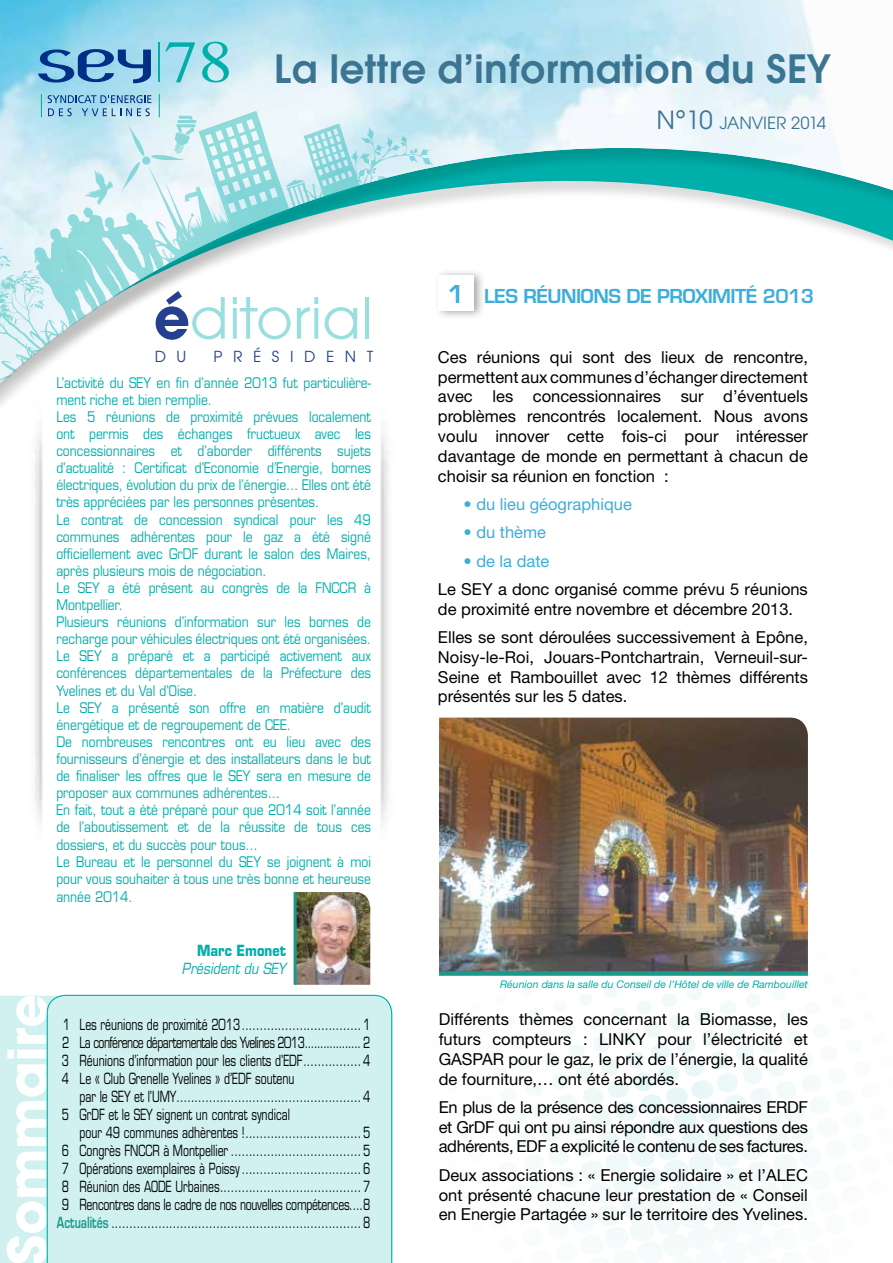
<style>
.page{position:relative;width:893px;height:1263px;background:#fff}
.page>*{position:absolute;margin:0;border:0;box-sizing:border-box;transform-origin:0 0}
.t1{font:62.4px "Avant Garde Gothic Itc T";color:#99dfdd}
.t2{font:700 58.8px "Avant Garde Gothic Itc T";color:#fff}
.t3{font:600 42.9px "Avant Garde Gothic Itc T";letter-spacing:.005em;color:#3c7592}
.t4{font:600 18.75px "Eurostile";letter-spacing:-.03em;color:#3daddc}
.t5{font:18.6px "Avant Garde Gothic Itc T";color:#3c7592}
.t6{font:16.8px "Avant Garde Gothic Itc T";letter-spacing:.63em;color:#25408f}
.t7{font:16.5px/19.8px "Helvetica Neue";color:#000;text-align:justify}
.t8{font:16.5px "Helvetica Neue";color:#3daddc}
.t9{font:15px/18px "Eurostile";color:#000;text-align:justify;scale:.7 1}
.t10{font:italic 15px "Eurostile";color:#00afaa;scale:.85 1}
.t11{font:700 15px "Eurostile";color:#00afaa;scale:.85 1}
.t12{font:14.25px/17.1px "Eurostile";color:#00afaa;scale:.85 1}
.t13{font:italic 10.5px "Helvetica Neue";color:#00afaa}
.s1{font-size:27.6px}
.s2{font-size:24px}
.s3{font-weight:700;color:#25408f}
.s4{font-weight:600;color:#1b998b}
</style>
<div class="page">
<div style="left:0;top:994px;width:393px;height:269px;background:#d1f1f0"></div>
<img style="left:0;top:0;width:893px;height:249px">
<img style="left:297px;top:892px;width:73px;height:93px">
<div style="left:47px;top:995px;width:345px;height:268px;background:#d1f1f0"></div>
<svg style="left:38px;top:49px;width:113px;height:34px;background:#5d95c4"></svg>
<svg style="left:165px;top:42px;width:30px;height:40px"></svg>
<svg style="left:202px;top:42px;width:27px;height:40px"></svg>
<hr style="left:159px;top:42px;width:1px;height:40px;background:#00afaa">
<svg style="left:0;top:94px;width:433px;height:312px"></svg>
<div style="left:434px;top:268px;width:52px;height:52px;background:#000;opacity:.35"></div>
<div style="left:438px;top:275px;width:35px;height:36px;background:#fff"></div>
<img style="left:439px;top:718px;width:369px;height:253px">
<div style="left:439px;top:971px;width:369px;height:5px;background:#1b998b"></div>
<hr style="left:294px;top:892px;width:3px;height:93px;background:#1b998b">
<img style="left:27px;top:335px;width:118px;height:487px">
<img style="left:278px;top:336px;width:117px;height:487px">
<h3 class="t3" style="left:274px;top:43px;width:558px">La lettre d’information du SEY</h3>
<h3 class="t5" style="left:656px;top:112px;width:171px"><span class="s1">N°10</span> JANVIER 2014</h3>
<h3 class="t4" style="left:448px;top:284px;width:368px"><span class="s2">1</span> LES RÉUNIONS DE PROXIMITÉ 2013</h3>
<h1 class="t1" style="left:154px;top:282px;width:221px"><span class="s3">é</span>DITORIAL</h1>
<p class="t6" style="left:155px;top:347px;width:33px">D U</p>
<p class="t6" style="left:214px;top:347px;width:161px">PRÉSIDENT</p>
<p class="t7" style="left:438px;top:347px;width:371px">Ces réunions qui sont des lieux de rencontre, permettent aux communes d’échanger directement avec les concessionnaires sur d’éventuels problèmes rencontrés localement. Nous avons voulu innover cette fois-ci pour intéresser davantage de monde en permettant à chacun de choisir sa réunion en fonction :</p>
<p class="t8" style="left:463px;top:494px;width:170px">• du lieu géographique</p>
<p class="t8" style="left:463px;top:522px;width:84px">• du thème</p>
<p class="t8" style="left:463px;top:551px;width:87px">• de la date</p>
<p class="t7" style="left:438px;top:579px;width:371px">Le SEY a donc organisé comme prévu 5 réunions de proximité entre novembre et décembre 2013.</p>
<p class="t7" style="left:438px;top:627px;width:371px">Elles se sont déroulées successivement à Epône, Noisy-le-Roi, Jouars-Pontchartrain, Verneuil-sur-Seine et Rambouillet avec 12 thèmes différents présentés sur les 5 dates.</p>
<p class="t12" style="left:56px;top:374px;width:372px">L’activité du SEY en fin d’année 2013 fut particulière&shy;ment riche et bien remplie.<br>Les 5 réunions de proximité prévues localement ont permis des échanges fructueux avec les concessionnaires et d’aborder différents sujets d’actualité : Certificat d’Economie d’Energie, bornes électriques, évolution du prix de l’énergie… Elles ont été très appréciées par les personnes présentes.<br>Le contrat de concession syndical pour les 49 communes adhérentes pour le gaz a été signé officiellement avec GrDF durant le salon des Maires, après plusieurs mois de négociation.<br>Le SEY a été présent au congrès de la FNCCR à Montpellier.<br>Plusieurs réunions d’information sur les bornes de recharge pour véhicules électriques ont été organisées.<br>Le SEY a préparé et a participé activement aux conférences départementales de la Préfecture des Yvelines et du Val d’Oise.<br>Le SEY a présenté son offre en matière d’audit énergétique et de regroupement de CEE.<br>De nombreuses rencontres ont eu lieu avec des fournisseurs d’énergie et des installateurs dans le but de finaliser les offres que le SEY sera en mesure de proposer aux communes adhérentes…<br>En fait, tout a été préparé pour que 2014 soit l’année de l’aboutissement et de la réussite de tous ces dossiers, et du succès pour tous…<br>Le Bureau et le personnel du SEY se joignent à moi pour vous souhaiter à tous une très bonne et heureuse année 2014.</p>
<h2 class="t2" style="left:-9px;top:1265px;width:273px;rotate:-90deg">Sommaire</h2>
<p class="t11" style="left:197px;top:941px;width:106px">Marc Emonet</p>
<p class="t10" style="left:182px;top:959px;width:124px">Président du SEY</p>
<p class="t9" style="left:62px;top:1015px;width:443px">1 Les réunions de proximité 2013................................. 1<br>2 La conférence départementale des Yvelines 2013.................. 2<br>3 Réunions d’information pour les clients d’EDF................ 4<br>4 Le « Club Grenelle Yvelines » d’EDF soutenu</p>
<p class="t9" style="left:62px;top:1087px;width:443px;text-indent:18px">par le SEY et l’UMY................................................... 4<br>5 GrDF et le SEY signent un contrat syndical</p>
<p class="t9" style="left:57px;top:1123px;width:449px;text-align:right">pour 49 communes adhèrentes !................................ 5<br>6 Congrès FNCCR à Montpellier .................................... 5<br>7 Opérations exemplaires à Poissy ................................. 6<br>8 Réunion des AODE Urbaines....................................... 7<br>9 Rencontres dans le cadre de nos nouvelles compétences....8<br><span class="s4">Actualités</span> ..................................................................... 8</p>
<p class="t13" style="left:500px;top:978px;width:309px">Réunion dans la salle du Conseil de l’Hôtel de ville de Rambouillet</p>
<p class="t7" style="left:439px;top:1009px;width:371px">Différents thèmes concernant la Biomasse, les futurs compteurs : LINKY pour l’électricité et GASPAR pour le gaz, le prix de l’énergie, la qualité de fourniture,… ont été abordés.</p>
<p class="t7" style="left:439px;top:1097px;width:371px">En plus de la présence des concessionnaires ERDF et GrDF qui ont pu ainsi répondre aux questions des adhérents, EDF a explicité le contenu de ses factures.</p>
<p class="t7" style="left:439px;top:1165px;width:371px">Deux associations : « Energie solidaire » et l’ALEC ont présenté chacune leur prestation de « Conseil en Energie Partagée » sur le territoire des Yvelines.</p>
</div>
